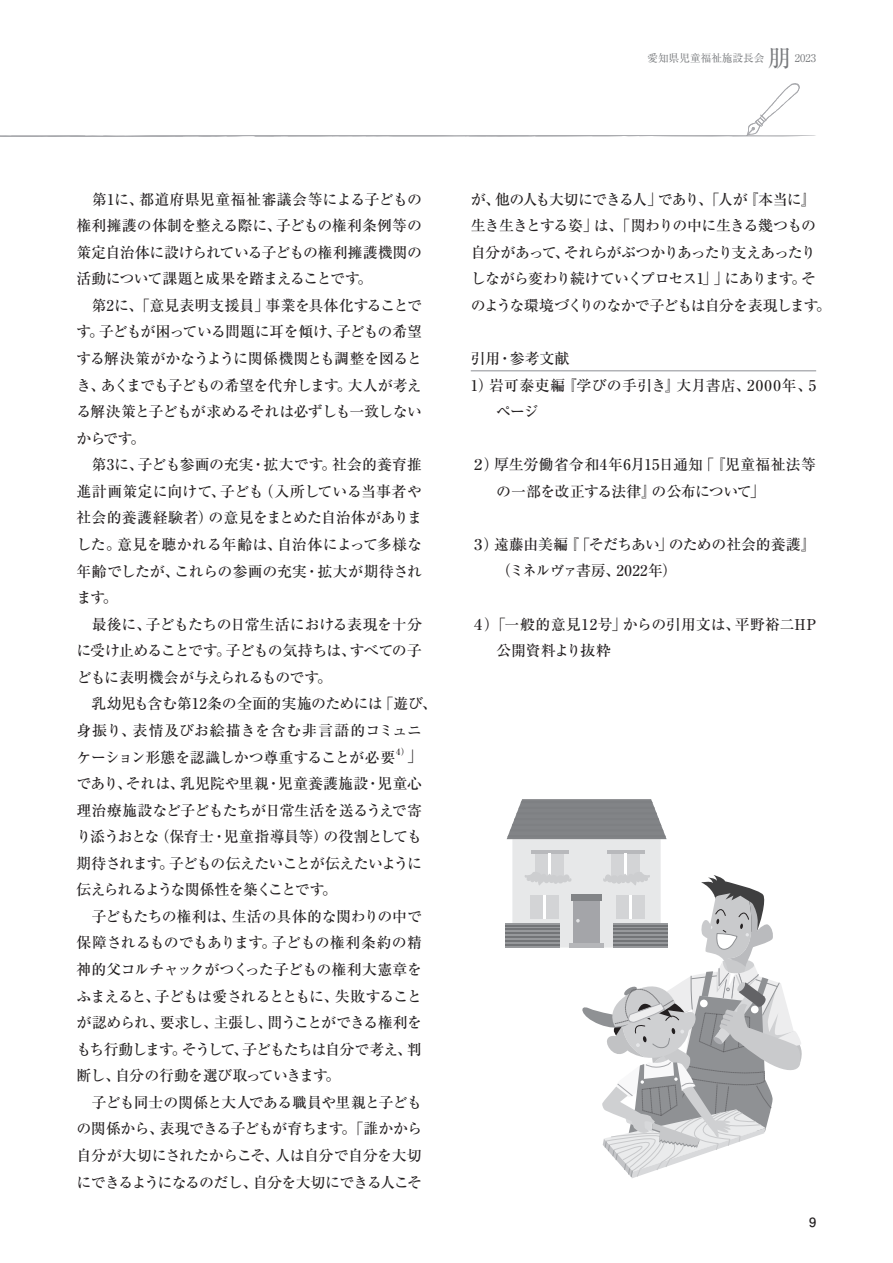
<style>
.page{position:relative;width:893px;height:1263px;background:#fff}
.page>*{position:absolute;margin:0;border:0;box-sizing:border-box;transform-origin:0 0}
.t1{font:14.85px/26.5px "Ryumin Pro Medium 90 msp RKSJ H";letter-spacing:-.025em;color:#231f20}
.t2{font:14.85px/26.5px "Ryumin Pro Medium 90 msp RKSJ H";letter-spacing:-.055em;color:#231f20}
.t3{font:14.85px/26.5px "Ryumin Pro Medium 90 msp RKSJ H";letter-spacing:-.005em;color:#231f20}
.t4{font:14.85px/26.5px "Ryumin Pro Medium 90 msp RKSJ H";letter-spacing:.005em;color:#231f20}
.t5{font:14.85px "Ryumin Pro Medium 90 msp RKSJ H";letter-spacing:.025em;color:#231f20}
.t6{font:12.75px "Futo Go B101 Pro Bold 90 msp RKSJ H";color:#231f20}
.t7{font:10.65px "Ryumin Pro Regular 90 msp RKSJ H";color:#76787b}
.t8{font:8.7px "Ryumin Pro Medium 90 msp RKSJ H";color:#231f20}
.s1{font-size:23.4px}
</style>
<div class="page">
<div style="left:505px;top:923px;width:54px;height:25px;background:#97999c"></div>
<hr style="left:505px;top:925px;width:54px;height:2px;background:#727477">
<hr style="left:505px;top:928px;width:54px;height:2px;background:#727477">
<hr style="left:505px;top:932px;width:54px;height:2px;background:#727477">
<hr style="left:505px;top:936px;width:54px;height:2px;background:#727477">
<hr style="left:505px;top:940px;width:54px;height:2px;background:#727477">
<hr style="left:505px;top:944px;width:54px;height:2px;background:#727477">
<svg style="left:507px;top:799px;width:295px;height:379px"></svg>
<hr style="left:471px;top:370px;width:345px;height:2px;background:#b2b3b7">
<svg style="left:0;top:83px;width:816px;height:54px"></svg>
<p class="t7" style="left:647px;top:54px;width:170px">愛知県児童福祉施設長会 <span class="s1">朋</span> 2023</p>
<p class="t1" style="left:77px;top:188px;width:362px">　第1に、都道府県児童福祉審議会等による子どもの権利擁護の体制を整える際に、子どもの権利条例等の策定自治体に設けられている子どもの権利擁護機関の活動について課題と成果を踏まえることです。<br>　第2に、「意見表明支援員」事業を具体化することです。子どもが困っている問題に耳を傾け、子どもの希望する解決策がかなうように関係機関とも調整を図るとき、あくまでも子どもの希望を代弁します。大人が考える解決策と子どもが求めるそれは必ずしも一致しないからです。<br>　第3に、子ども参画の充実・拡大です。社会的養育推進計画策定に向けて、子ども（入所している当事者や社会的養護経験者）の意見をまとめた自治体がありました。意見を聴かれる年齢は、自治体によって多様な年齢でしたが、これらの参画の充実・拡大が期待されます。<br>　最後に、子どもたちの日常生活における表現を十分に受け止めることです。子どもの気持ちは、すべての子どもに表明機会が与えられるものです。<br>　乳幼児も含む第12条の全面的実施のためには「遊び、身振り、表情及びお絵描きを含む非言語的コミュニケーション形態を認識しかつ尊重することが必要</p>
<p class="t8" style="left:396px;top:749px;width:15px">4）</p>
<p class="t1" style="left:77px;top:746px;width:347px;text-indent:330px">」であり、それは、乳児院や里親・児童養護施設・児童心理治療施設など子どもたちが日常生活を送るうえで寄り添うおとな（保育士・児童指導員等）の役割としても期待されます。子どもの伝えたいことが伝えたいように伝えられるような関係性を築くことです。<br>　子どもたちの権利は、生活の具体的な関わりの中で保障されるものでもあります。子どもの権利条約の精神的父コルチャックがつくった子どもの権利大憲章をふまえると、子どもは愛されるとともに、失敗することが認められ、要求し、主張し、問うことができる権利をもち行動します。そうして、子どもたちは自分で考え、判断し、自分の行動を選び取っていきます。<br>　子ども同士の関係と大人である職員や里親と子どもの関係から、表現できる子どもが育ちます。「誰かから自分が大切にされたからこそ、人は自分で自分を大切にできるようになるのだし、自分を大切にできる人こそ</p>
<p class="t2" style="left:471px;top:188px;width:362px">が、他の人も大切にできる人」であり、「人が『本当に』生き生きとする姿」は、「関わりの中に生きる幾つもの自分があって、それらがぶつかりあったり支えあったりしながら変わり続けていくプロセス1」」にあります。そのような環境づくりのなかで子どもは自分を表現します。</p>
<p class="t1" style="left:471px;top:347px;width:100px">引用・参考文献</p>
<p class="t5" style="left:471px;top:379px;width:347px">1）岩可泰吏編『学びの手引き』大月書店、2000年、5</p>
<p class="t1" style="left:496px;top:400px;width:43px">ページ</p>
<p class="t3" style="left:496px;top:453px;width:321px;text-indent:-25px">２）厚生労働省令和4年6月15日通知「『児童福祉法等の一部を改正する法律』の公布について」</p>
<p class="t1" style="left:496px;top:533px;width:321px;text-indent:-25px">３）遠藤由美編『「そだちあい」のための社会的養護』（ミネルヴァ書房、2022年）</p>
<p class="t4" style="left:496px;top:613px;width:321px;text-indent:-25px">４）「一般的意見12号」からの引用文は、平野裕二HP公開資料より抜粋</p>
<p class="t6" style="left:809px;top:1217px;width:9px">9</p>
</div>
